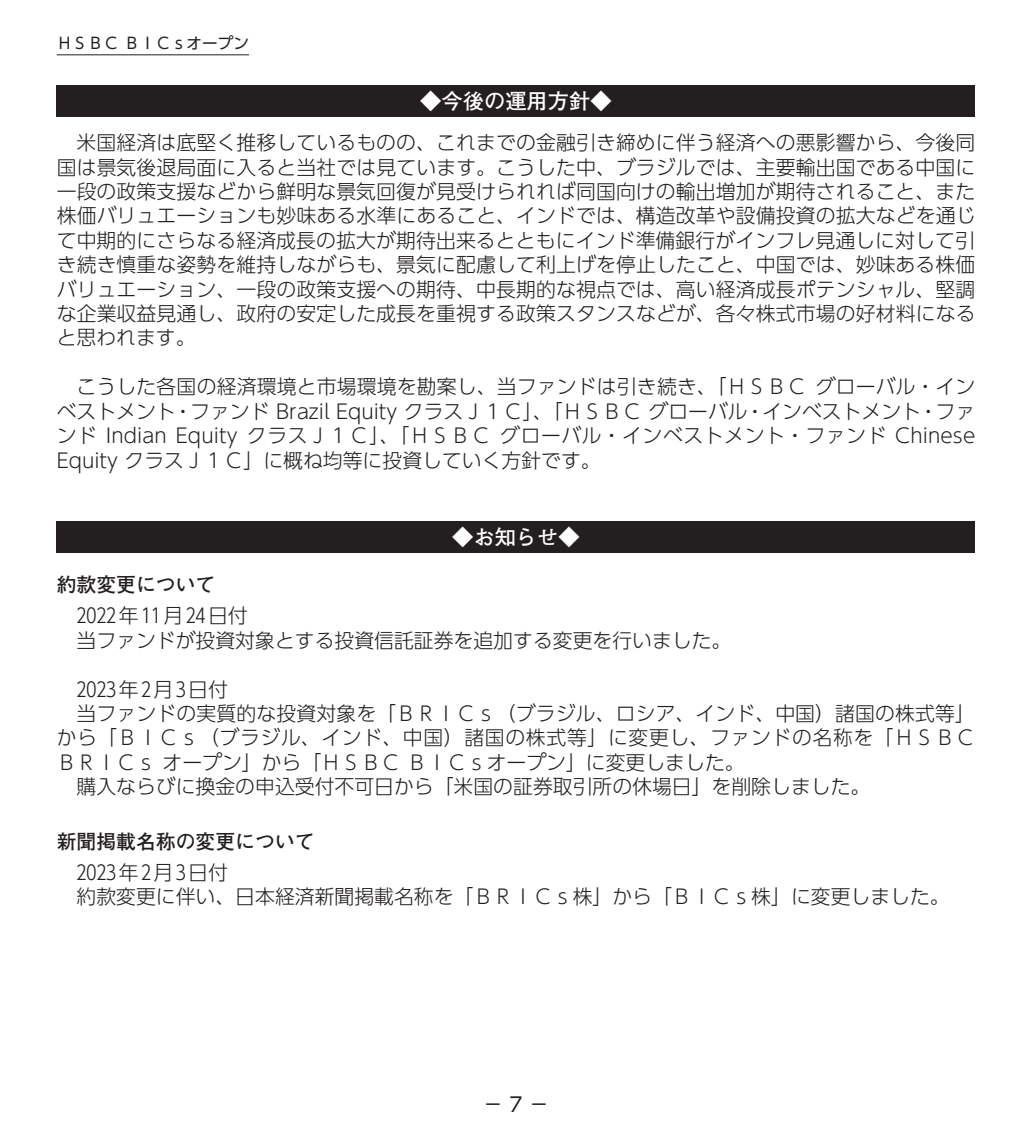
<style>
.page{position:relative;width:1032px;height:1134px;background:#fff}
.page>*{position:absolute;margin:0;border:0;box-sizing:border-box;transform-origin:0 0}
.t1{font:700 21.2px "Futo Go B101 Pro";color:#fff}
.t2{font:300 19.8px/24.4px "UD Shin Go Pro";color:#231f20;text-align:justify}
.t3{font:300 19.8px "UD Shin Go Pro";letter-spacing:.035em;color:#231f20}
.t4{font:700 19.8px "Futo Go B101 Pro";color:#231f20}
.t5{font:19.8px "UD Shin Go Pro";color:#231f20}
.t6{font:15.6px "UD Shin Go Pro";color:#231f20}
</style>
<div class="page">
<div style="left:57px;top:85px;width:918px;height:31px;background:#231f20"></div>
<div style="left:57px;top:521px;width:918px;height:32px;background:#231f20"></div>
<hr style="left:57px;top:54px;width:192px;height:1px;background:#231f20">
<p class="t6" style="left:57px;top:31px;width:194px">ＨＳＢＣ ＢＩＣｓオープン</p>
<p class="t1" style="left:420px;top:84px;width:193px">◆今後の運用方針◆</p>
<p class="t2" style="left:57px;top:130px;width:920px;text-indent:20px">米国経済は底堅く推移しているものの、これまでの金融引き締めに伴う経済への悪影響から、今後同国は景気後退局面に入ると当社では見ています。こうした中、ブラジルでは、主要輸出国である中国に一段の政策支援などから鮮明な景気回復が見受けられれば同国向けの輸出増加が期待されること、また株価バリュエーションも妙味ある水準にあること、インドでは、構造改革や設備投資の拡大などを通じて中期的にさらなる経済成長の拡大が期待出来るとともにインド準備銀行がインフレ見通しに対して引き続き慎重な姿勢を維持しながらも、景気に配慮して利上げを停止したこと、中国では、妙味ある株価バリュエーション、一段の政策支援への期待、中長期的な視点では、高い経済成長ポテンシャル、堅調な企業収益見通し、政府の安定した成長を重視する政策スタンスなどが、各々株式市場の好材料になると思われます。</p>
<p class="t2" style="left:57px;top:374px;width:920px;text-indent:20px">こうした各国の経済環境と市場環境を勘案し、当ファンドは引き続き、「ＨＳＢＣ グローバル・インベストメント・ファンド Brazil Equity クラスＪ１Ｃ」、「ＨＳＢＣ グローバル・インベストメント・ファンド Indian Equity クラスＪ１Ｃ」、「ＨＳＢＣ グローバル・インベストメント・ファンド Chinese Equity クラスＪ１Ｃ」に概ね均等に投資していく方針です。</p>
<p class="t1" style="left:452px;top:520px;width:129px">◆お知らせ◆</p>
<p class="t4" style="left:57px;top:569px;width:160px">約款変更について</p>
<p class="t2" style="left:77px;top:603px;width:656px">2022年11月24日付<br>当ファンドが投資対象とする投資信託証券を追加する変更を行いました。</p>
<p class="t2" style="left:77px;top:676px;width:153px">2023年2月3日付</p>
<p class="t2" style="left:77px;top:701px;width:900px">当ファンドの実質的な投資対象を「ＢＲＩＣｓ（ブラジル、ロシア、インド、中国）諸国の株式等」</p>
<p class="t3" style="left:57px;top:722px;width:920px">から「ＢＩＣｓ（ブラジル、インド、中国）諸国の株式等」に変更し、ファンドの名称を「ＨＳＢＣ</p>
<p class="t2" style="left:57px;top:749px;width:689px">ＢＲＩＣｓ オープン」から「ＨＳＢＣ ＢＩＣｓオープン」に変更しました。</p>
<p class="t2" style="left:77px;top:774px;width:795px">購入ならびに換金の申込受付不可日から「米国の証券取引所の休場日」を削除しました。</p>
<p class="t4" style="left:57px;top:825px;width:259px">新聞掲載名称の変更について</p>
<p class="t2" style="left:77px;top:859px;width:875px">2023年2月3日付<br>約款変更に伴い、日本経済新聞掲載名称を「ＢＲＩＣｓ株」から「ＢＩＣｓ株」に変更しました。</p>
<p class="t5" style="left:483px;top:1088px;width:67px">－ 7 －</p>
</div>
